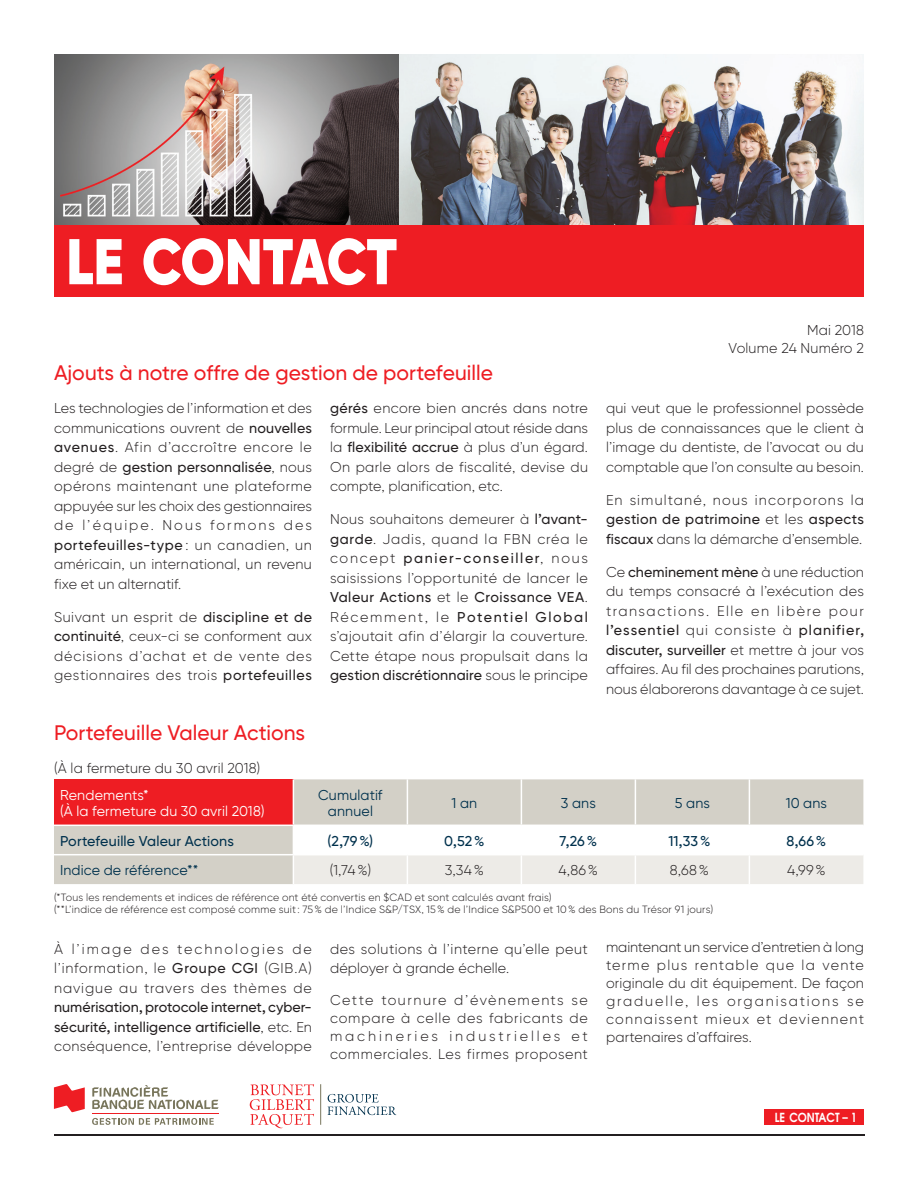
<style>
.page{position:relative;width:918px;height:1188px;background:#fff}
.page>*{position:absolute;margin:0;border:0;box-sizing:border-box;transform-origin:0 0}
.t1{font:900 64.5px "Gilroy BN";letter-spacing:-.01em;color:#fff;scale:.87 1}
.BRO-_8__Title_3{font:500 21px "Gilroy BN";color:#ee1d23}
.BRO-_7__Body{font:300 14.25px/19.5px "Gilroy BN";letter-spacing:.015em;color:#231f20;text-align:justify}
.Table_Titles{font:14.25px/16.5px "Gilroy BN";letter-spacing:.01em;color:#00314d;text-align:center}
.Table_Titles_RedCell{font:14.25px/16.5px "Gilroy BN";letter-spacing:.01em;color:#fff}
.Table_Data{font:500 14.25px "Gilroy BN";color:#00314d}
.Table_Data-2{font:300 14.25px "Gilroy BN";letter-spacing:.02em;color:#231f20}
.Table_Titles-2{font:500 14.25px "Gilroy BN";letter-spacing:.01em;color:#00314d}
.t2{font:600 12.45px "Avant Garde";letter-spacing:-.005em;color:#fff;scale:.87 1}
.Table_Data-3{font:300 10.5px "Gilroy BN";letter-spacing:.02em;color:#231f20}
.s1{font-weight:500}
</style>
<div class="page">
<svg style="left:54px;top:779px;width:809px;height:105px;background:#d9aaa4"></svg>
<hr style="left:293px;top:779px;width:1px;height:46px;background:#fff">
<hr style="left:407px;top:779px;width:1px;height:46px;background:#fff">
<hr style="left:521px;top:779px;width:1px;height:46px;background:#fff">
<hr style="left:635px;top:779px;width:1px;height:46px;background:#fff">
<hr style="left:749px;top:779px;width:1px;height:46px;background:#fff">
<hr style="left:54px;top:825px;width:239px;height:1px;background:#fff">
<hr style="left:54px;top:854px;width:239px;height:1px;background:#fff">
<svg style="left:293px;top:825px;width:570px;height:59px"></svg>
<img style="left:54px;top:54px;width:310px;height:172px">
<svg style="left:364px;top:54px;width:36px;height:172px;background:#4b4141"></svg>
<img style="left:400px;top:54px;width:464px;height:172px">
<div style="left:54px;top:226px;width:810px;height:71px;background:#ee1d23"></div>
<div style="left:765px;top:1109px;width:99px;height:16px;background:#ee1d23"></div>
<svg style="left:250px;top:1084px;width:64px;height:44px"></svg>
<svg style="left:328px;top:1094px;width:68px;height:21px"></svg>
<hr style="left:320px;top:1084px;width:1px;height:41px;background:#78755b">
<svg style="left:92px;top:1085px;width:127px;height:25px"></svg>
<svg style="left:54px;top:1084px;width:31px;height:28px"></svg>
<svg style="left:92px;top:1118px;width:122px;height:7px"></svg>
<hr style="left:92px;top:1113px;width:127px;height:1px;background:#ee1d23">
<hr style="left:54px;top:1134px;width:810px;height:2px;background:#231f20">
<p class="t1" style="left:66px;top:221px;width:382px">LE CONTACT</p>
<p class="BRO-_8__Title_3" style="left:54px;top:360px;width:441px">Ajouts à notre offre de gestion de portefeuille</p>
<p class="BRO-_7__Body" style="left:54px;top:399px;width:260px">Les technologies de l’information et des communications ouvrent de <span class="s1">nouvelles avenues</span>. Afin d’accroître encore le degré de <span class="s1">gestion personnalisée</span>, nous opérons maintenant une plateforme appuyée sur les choix des gestionnaires de l’équipe. Nous formons des <span class="s1">portefeuilles-type</span> : un canadien, un américain, un international, un revenu fixe et un alternatif.</p>
<p class="BRO-_7__Body" style="left:54px;top:607px;width:260px">Suivant un esprit de <span class="s1">discipline et de continuité</span>, ceux-ci se conforment aux décisions d’achat et de vente des gestionnaires des trois <span class="s1">portefeuilles</span></p>
<p class="BRO-_7__Body" style="left:330px;top:399px;width:260px"><span class="s1">gérés</span> encore bien ancrés dans notre formule. Leur principal atout réside dans la <span class="s1">flexibilité accrue</span> à plus d’un égard.<br>On parle alors de fiscalité, devise du compte, planification, etc.</p>
<p class="BRO-_7__Body" style="left:330px;top:510px;width:260px">Nous souhaitons demeurer à <span class="s1">l’avant&shy;garde</span>. Jadis, quand la FBN créa le concept <span class="s1">panier-conseiller</span>, nous saisissions l’opportunité de lancer le <span class="s1">Valeur Actions</span> et le <span class="s1">Croissance VEA</span>.<br>Récemment, le <span class="s1">Potentiel Global </span>s’ajoutait afin d’élargir la couverture.<br>Cette étape nous propulsait dans la <span class="s1">gestion discrétionnaire</span> sous le principe</p>
<p class="BRO-_7__Body" style="left:807px;top:320px;width:58px">Mai 2018</p>
<p class="BRO-_7__Body" style="left:729px;top:338px;width:137px">Volume 24 Numéro 2</p>
<p class="BRO-_7__Body" style="left:606px;top:399px;width:260px">qui veut que le professionnel possède plus de connaissances que le client à l’image du dentiste, de l’avocat ou du comptable que l’on consulte au besoin.</p>
<p class="BRO-_7__Body" style="left:606px;top:490px;width:259px">En simultané, nous incorporons la <span class="s1">gestion de patrimoine</span> et les <span class="s1">aspects fiscaux</span> dans la démarche d’ensemble.</p>
<p class="BRO-_7__Body" style="left:606px;top:562px;width:260px">Ce <span class="s1">cheminement mène</span> à une réduction du temps consacré à l’exécution des transactions. Elle en libère pour <span class="s1">l’essentiel</span> qui consiste à <span class="s1">planifier, discuter, surveiller</span> et mettre à jour vos affaires. Au fil des prochaines parutions, nous élaborerons davantage à ce sujet.</p>
<p class="BRO-_8__Title_3" style="left:54px;top:720px;width:253px">Portefeuille Valeur Actions</p>
<p class="BRO-_7__Body" style="left:54px;top:759px;width:208px">(À la fermeture du 30 avril 2018)</p>
<p class="Table_Titles_RedCell" style="left:60px;top:786px;width:206px">Rendements*<br>(À la fermeture du 30 avril 2018)</p>
<p class="Table_Titles" style="left:318px;top:786px;width:66px">Cumulatif annuel</p>
<p class="Table_Titles" style="left:452px;top:795px;width:27px">1 an</p>
<p class="Table_Titles" style="left:561px;top:795px;width:36px">3 ans</p>
<p class="Table_Titles" style="left:675px;top:795px;width:37px">5 ans</p>
<p class="Table_Titles" style="left:786px;top:795px;width:43px">10 ans</p>
<p class="Table_Titles-2" style="left:60px;top:832px;width:175px">Portefeuille Valeur Actions</p>
<p class="Table_Data" style="left:328px;top:832px;width:47px">(2,79%)</p>
<p class="Table_Data" style="left:444px;top:832px;width:42px">0,52%</p>
<p class="Table_Data" style="left:560px;top:832px;width:39px">7,26%</p>
<p class="Table_Data" style="left:668px;top:832px;width:43px">11,33%</p>
<p class="Table_Data" style="left:786px;top:832px;width:41px">8,66%</p>
<p class="Table_Titles" style="left:60px;top:862px;width:140px">Indice de référence**</p>
<p class="Table_Data-2" style="left:330px;top:861px;width:43px">(1,74%)</p>
<p class="Table_Data-2" style="left:445px;top:861px;width:41px">3,34%</p>
<p class="Table_Data-2" style="left:559px;top:861px;width:41px">4,86%</p>
<p class="Table_Data-2" style="left:670px;top:861px;width:41px">8,68%</p>
<p class="Table_Data-2" style="left:787px;top:861px;width:40px">4,99%</p>
<p class="Table_Data-3" style="left:54px;top:891px;width:499px">(*Tous les rendements et indices de référence ont été convertis en $CAD et sont calculés avant frais)</p>
<p class="Table_Data-3" style="left:54px;top:903px;width:661px">(**L’indice de référence est composé comme suit: 75% de l’Indice S&amp;P/TSX, 15% de l’Indice S&amp;P500 et 10% des Bons du Trésor 91 jours)</p>
<p class="BRO-_7__Body" style="left:54px;top:939px;width:260px">À l’image des technologies de l’information, le <span class="s1">Groupe CGI</span> (GIB.A) navigue au travers des thèmes de <span class="s1">numérisation, protocole internet, cyber&shy;sécurité, intelligence artificielle</span>, etc. En conséquence, l’entreprise développe</p>
<p class="BRO-_7__Body" style="left:330px;top:939px;width:259px">des solutions à l’interne qu’elle peut déployer à grande échelle.</p>
<p class="BRO-_7__Body" style="left:606px;top:938px;width:260px;line-height:18px">maintenant un service d’entretien à long terme plus rentable que la vente originale du dit équipement. De façon graduelle, les organisations se connaissent mieux et deviennent partenaires d’affaires.</p>
<p class="BRO-_7__Body" style="left:330px;top:991px;width:260px;line-height:18px">Cette tournure d’évènements se compare à celle des fabricants de machineries industrielles et commerciales. Les firmes proposent</p>
<p class="t2" style="left:775px;top:1109px;width:96px">LE CONTACT – 1</p>
</div>
